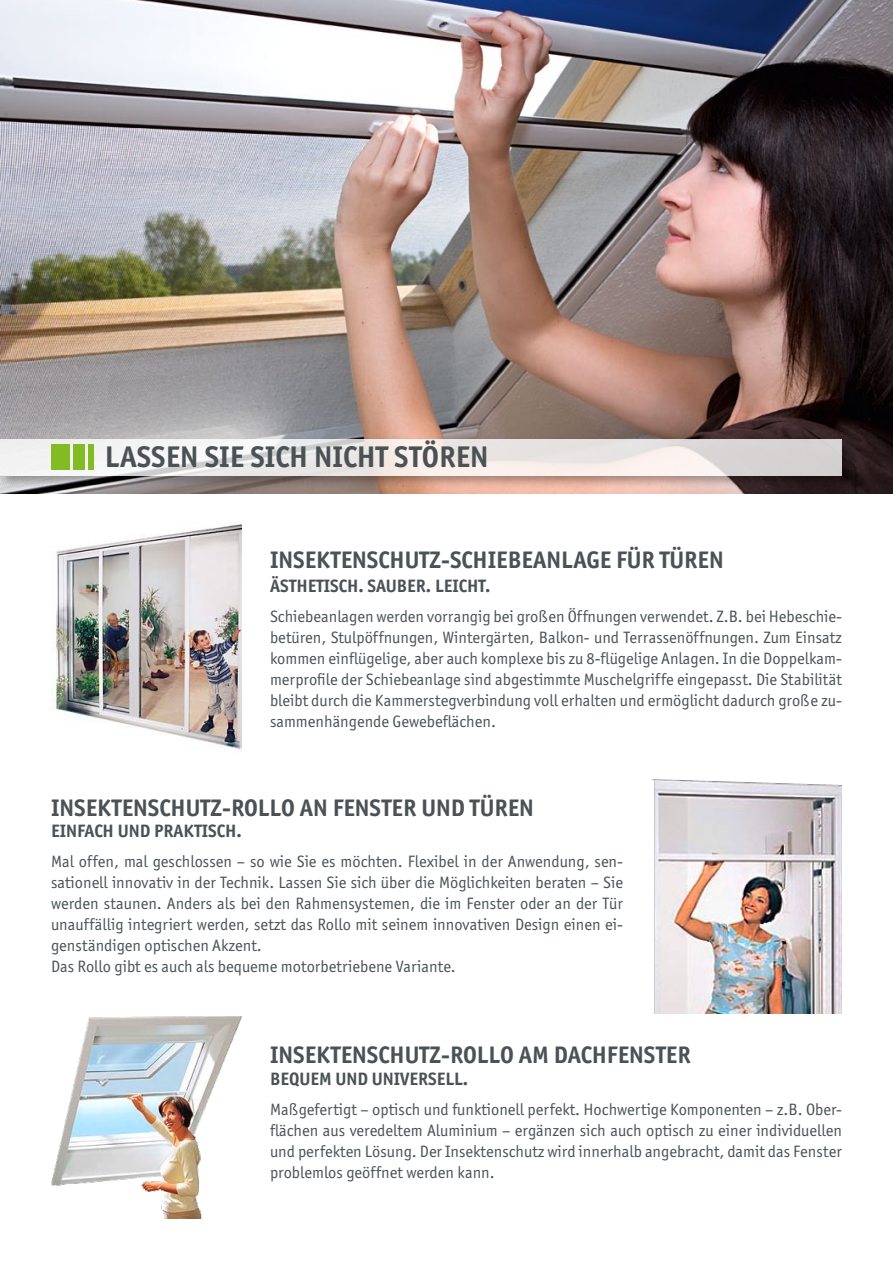
<style>
.page{position:relative;width:893px;height:1263px;background:#fff}
.page>*{position:absolute;margin:0;border:0;box-sizing:border-box;transform-origin:0 0}
.t1{font:700 30px "Officina San ITC";color:#4b5255}
.t2{font:700 24px "Officina San ITC";color:#4b5255}
.t3{font:700 18px "Officina San ITC";color:#4b5255}
.t4{font:16.5px/21px "Officina San ITC";color:#4b5255;text-align:justify}
</style>
<div class="page">
<img style="left:51px;top:1017px;width:191px;height:201px">
<img style="left:651px;top:779px;width:191px;height:234px">
<img style="left:51px;top:524px;width:191px;height:225px">
<img style="left:0;top:0;width:893px;height:494px">
<div style="left:0;top:437px;width:856px;height:52px;background:#000;opacity:.4"></div>
<svg style="left:0;top:439px;width:842px;height:36px"></svg>
<div style="left:51px;top:444px;width:18px;height:26px;background:#82bb24"></div>
<div style="left:73px;top:444px;width:11px;height:26px;background:#82bb24"></div>
<div style="left:88px;top:444px;width:6px;height:26px;background:#82bb24"></div>
<h1 class="t1" style="left:105px;top:439px;width:385px">LASSEN SIE SICH NICHT STÖREN</h1>
<h2 class="t2" style="left:270px;top:545px;width:22px">INSEKTENSCHUTZ</h2>
<h2 class="t2" style="left:441px;top:545px;width:34px">-SCHIEBEANLAGE</h2>
<h2 class="t2" style="left:616px;top:545px;width:14px">FÜR</h2>
<h2 class="t2" style="left:660px;top:545px;width:24px">TÜREN</h2>
<p class="t3" style="left:270px;top:575px;width:20px">ÄSTHETISCH</p>
<p class="t3" style="left:358px;top:575px;width:29px">. SAUBER</p>
<p class="t3" style="left:426px;top:575px;width:27px">. LEICHT</p>
<p class="t3" style="left:485px;top:575px;width:7px">.</p>
<p class="t4" style="left:270px;top:606px;width:573px">Schiebeanlagen werden vorrangig bei großen Öffnungen verwendet. Z.B. bei Hebeschie&shy;betüren, Stulpöffnungen, Wintergärten, Balkon- und Terrassenöffnungen. Zum Einsatz kommen einflügelige, aber auch komplexe bis zu 8-flügelige Anlagen. In die Doppelkam&shy;merprofile der Schiebeanlage sind abgestimmte Muschelgriffe eingepasst. Die Stabilität bleibt durch die Kammerstegverbindung voll erhalten und ermöglicht dadurch große zu&shy;sammenhängende Gewebeflächen.</p>
<h2 class="t2" style="left:51px;top:793px;width:22px">INSEKTENSCHUTZ</h2>
<h2 class="t2" style="left:222px;top:793px;width:36px">-ROLLO</h2>
<h2 class="t2" style="left:300px;top:793px;width:57px">AN FENSTER</h2>
<h2 class="t2" style="left:421px;top:793px;width:15px">UND</h2>
<h2 class="t2" style="left:470px;top:793px;width:24px">TÜREN</h2>
<p class="t3" style="left:51px;top:820px;width:19px">EINFACH</p>
<p class="t3" style="left:118px;top:820px;width:12px">UND</p>
<p class="t3" style="left:154px;top:820px;width:10px">PRAKTISCH</p>
<p class="t3" style="left:236px;top:820px;width:7px">.</p>
<p class="t4" style="left:51px;top:851px;width:573px;text-align:left">Mal offen, mal geschlossen – so wie Sie es möchten. Flexibel in der Anwendung, sen&shy;sationell innovativ in der Technik. Lassen Sie sich über die Möglichkeiten beraten – Sie werden staunen. Anders als bei den Rahmensystemen, die im Fenster oder an der Tür unauffällig integriert werden, setzt das Rollo mit seinem innovativen Design einen ei&shy;genständigen optischen Akzent.<br>Das Rollo gibt es auch als bequeme motorbetriebene Variante.</p>
<h2 class="t2" style="left:270px;top:1040px;width:22px">INSEKTENSCHUTZ</h2>
<h2 class="t2" style="left:441px;top:1040px;width:36px">-ROLLO</h2>
<h2 class="t2" style="left:519px;top:1040px;width:63px">AM DACHFENSTER</h2>
<p class="t3" style="left:270px;top:1067px;width:41px">BEQUEM</p>
<p class="t3" style="left:335px;top:1067px;width:12px">UND</p>
<p class="t3" style="left:372px;top:1067px;width:10px">UNIVERSELL</p>
<p class="t3" style="left:463px;top:1067px;width:7px">.</p>
<p class="t4" style="left:270px;top:1099px;width:573px">Maßgefertigt – optisch und funktionell perfekt. Hochwertige Komponenten – z.B. Ober&shy;flächen aus veredeltem Aluminium – ergänzen sich auch optisch zu einer individuellen und perfekten Lösung. Der Insektenschutz wird innerhalb angebracht, damit das Fenster problemlos geöffnet werden kann.</p>
</div>
